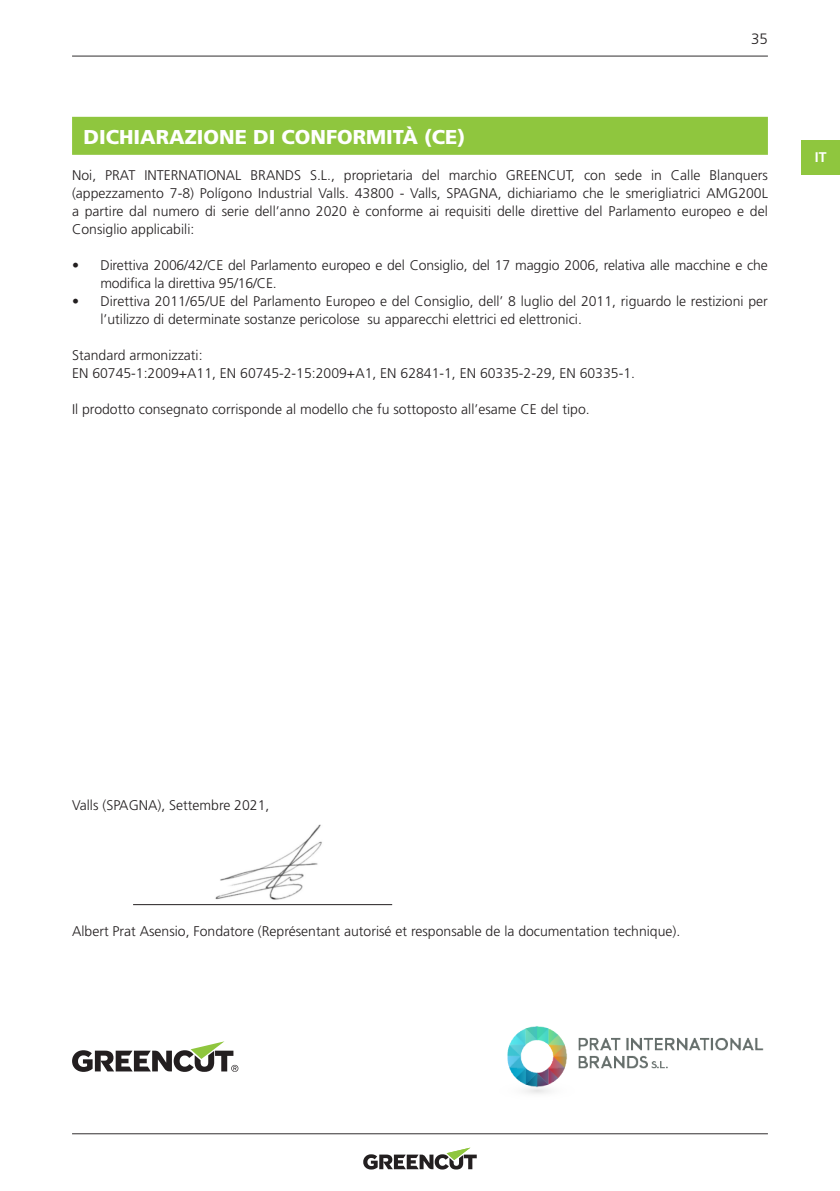
<style>
.page{position:relative;width:840px;height:1191px;background:#fff}
.page>*{position:absolute;margin:0;border:0;box-sizing:border-box;transform-origin:0 0}
.TITOL_1ER_IT{font:900 20px "Frutiger LT Std";color:#fff}
.t1{font:300 15px "Frutiger LT Std";color:#231f20}
.Interior{font:300 14px/18px "Frutiger LT Std";color:#231f20}
.t2{font:700 14px "Frutiger LT Std";color:#fff}
</style>
<div class="page">
<hr style="left:72px;top:1133px;width:695px;height:1px;background:#312f30">
<hr style="left:72px;top:56px;width:695px;height:1px;background:#312f30">
<div style="left:801px;top:140px;width:38px;height:34px;background:#8fc63e"></div>
<svg style="left:363px;top:1147px;width:113px;height:22px"></svg>
<img style="left:215px;top:824px;width:107px;height:76px">
<div style="left:72px;top:117px;width:695px;height:38px;background:#8fc63e"></div>
<hr style="left:133px;top:904px;width:259px;height:1px;background:#231f20">
<svg style="left:72px;top:1041px;width:166px;height:30px"></svg>
<img style="left:507px;top:1026px;width:257px;height:68px">
<p class="t1" style="left:750px;top:30px;width:18px">35</p>
<p class="TITOL_1ER_IT" style="left:83px;top:125px;width:383px">DICHIARAZIONE DI CONFORMITÀ (CE)</p>
<p class="Interior" style="left:72px;top:166px;width:697px;text-align:justify">Noi, PRAT INTERNATIONAL BRANDS S.L., proprietaria del marchio GREENCUT, con sede in Calle Blanquers (appezzamento 7-8) Polígono Industrial Valls. 43800 - Valls, SPAGNA, dichiariamo che le smerigliatrici AMG200L a partire dal numero di serie dell’anno 2020 è conforme ai requisiti delle direttive del Parlamento europeo e del Consiglio applicabili:</p>
<p class="Interior" style="left:100px;top:256px;width:668px;text-indent:-28px">• Direttiva 2006/42/CE del Parlamento europeo e del Consiglio, del 17 maggio 2006, relativa alle macchine e che modifica la direttiva 95/16/CE.</p>
<p class="Interior" style="left:100px;top:292px;width:668px;text-indent:-28px">• Direttiva 2011/65/UE del Parlamento Europeo e del Consiglio, dell’ 8 luglio del 2011, riguardo le restizioni per l’utilizzo di determinate sostanze pericolose su apparecchi elettrici ed elettronici.</p>
<p class="Interior" style="left:72px;top:346px;width:132px">Standard armonizzati:</p>
<p class="Interior" style="left:72px;top:364px;width:564px">EN 60745-1:2009+A11, EN 60745-2-15:2009+A1, EN 62841-1, EN 60335-2-29, EN 60335-1.</p>
<p class="Interior" style="left:72px;top:400px;width:519px">Il prodotto consegnato corrisponde al modello che fu sottoposto all’esame CE del tipo.</p>
<p class="t2" style="left:814px;top:149px;width:13px">IT</p>
<p class="Interior" style="left:72px;top:796px;width:199px">Valls (SPAGNA), Settembre 2021,</p>
<p class="Interior" style="left:72px;top:922px;width:609px">Albert Prat Asensio, Fondatore (Représentant autorisé et responsable de la documentation technique).</p>
</div>
